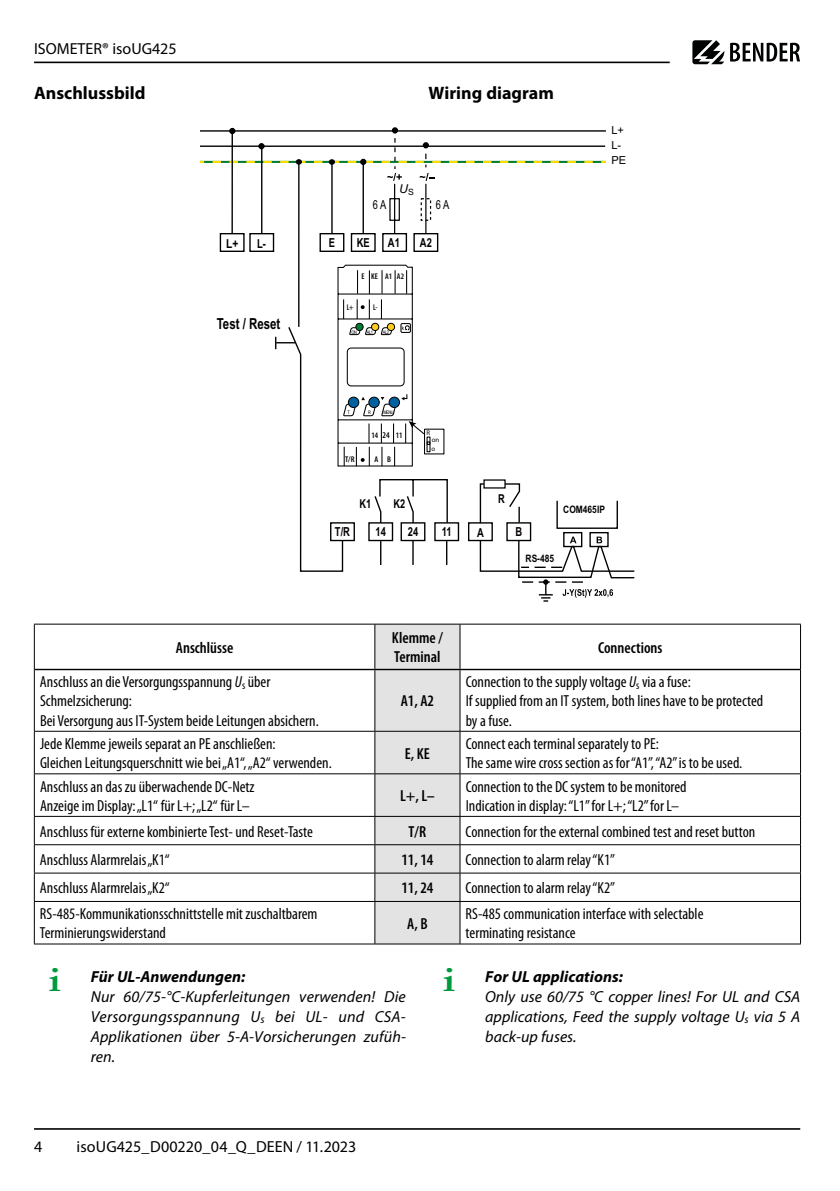
<style>
.page{position:relative;width:840px;height:1191px;background:#fff}
.page>*{position:absolute;margin:0;border:0;box-sizing:border-box;transform-origin:0 0}
.t1{font:700 36px "Garamond";color:#009a3e;scale:1.2 1}
.t2{font:700 18px "Myriad Pro";color:#000}
.t3{font:condensed 16px/19.2px "Myriad Pro";color:#000}
.t4{font:italic 16px/20px "Myriad Pro";color:#000;text-align:justify}
.t5{font:600 condensed 16px/19.2px "Myriad Pro";color:#000}
.t6{font:16px "Myriad Pro";color:#000}
.t7{font:italic 700 16px "Myriad Pro";color:#000}
.t8{font:700 15.2px "Arial Narrow";color:#000;scale:.92 1}
.t9{font:700 12.4px "Arial Narrow";color:#000;scale:.92 1}
.t10{font:700 12.4px "Arial Narrow";color:#060200;scale:.92 1}
.t11{font:12.4px "Arial Narrow";color:#000;scale:.91 1}
.t12{font:700 12.4px "Arial Narrow";color:#000}
.t13{font:700 12.4px "Arial Narrow";color:#000;scale:.91 1}
.t14{font:700 12.2px "Arial Narrow";color:#000;scale:.92 1}
.t15{font:italic 12.2px "Arial";color:#000}
.t16{font:11px/15.2px "Arial";color:#000}
.t17{font:700 10.2px "Arial Narrow";color:#000}
.t18{font:600 condensed 8.2px "Myriad Pro";color:#000}
.t19{font:600 condensed 8.2px "Myriad Pro";color:#000;scale:1.04 1}
.t20{font:600 condensed 8.2px "Myriad Pro";color:#000;scale:.87 1}
.t21{font:600 condensed 8.2px "Myriad Pro";color:#000;scale:.9 1}
.t22{font:6.8px/9px "Myriad Pro";color:#000}
.t23{font:5.8px "Arial Narrow";color:#000}
.t24{font:4.8px "Arial Narrow";letter-spacing:-.095em;color:#000}
.s1{font-size:8.8px}
.s2{font-style:italic}
</style>
<div class="page">
<hr style="left:34px;top:1128px;width:765px;height:1px;background:#000">
<hr style="left:35px;top:62px;width:633px;height:1px;background:#000">
<svg style="left:692px;top:40px;width:107px;height:24px"></svg>
<hr style="left:200px;top:145px;width:405px;height:2px;background:#000">
<hr style="left:200px;top:130px;width:405px;height:2px;background:#000">
<hr style="left:200px;top:161px;width:405px;height:2px;background:#007d32">
<div style="left:319px;top:233px;width:25px;height:19px;background:#fff;border:1px solid #000"></div>
<div style="left:350px;top:233px;width:25px;height:19px;background:#fff;border:1px solid #000"></div>
<div style="left:382px;top:233px;width:25px;height:19px;background:#fff;border:1px solid #000"></div>
<div style="left:413px;top:233px;width:25px;height:19px;background:#fff;border:1px solid #000"></div>
<hr style="left:298px;top:162px;width:1px;height:165px;background:#000">
<div style="left:219px;top:233px;width:25px;height:19px;background:#fff;border:1px solid #000"></div>
<div style="left:249px;top:233px;width:25px;height:19px;background:#fff;border:1px solid #000"></div>
<svg style="left:200px;top:128px;width:392px;height:106px"></svg>
<div style="left:391px;top:127px;width:7px;height:6px;border:1px solid #000;border-radius:50%"></div>
<div style="left:434px;top:522px;width:25px;height:19px;background:#fff;border:1px solid #000"></div>
<div style="left:467px;top:522px;width:25px;height:19px;background:#fff;border:1px solid #000"></div>
<svg style="left:483px;top:479px;width:22px;height:9px"></svg>
<svg style="left:479px;top:482px;width:155px;height:119px"></svg>
<svg style="left:275px;top:264px;width:173px;height:308px"></svg>
<svg style="left:34px;top:624px;width:766px;height:320px"></svg>
<hr style="left:374px;top:901px;width:1px;height:42px;background:#000">
<hr style="left:459px;top:901px;width:1px;height:42px;background:#000">
<hr style="left:374px;top:943px;width:85px;height:1px;background:#000">
<hr style="left:374px;top:624px;width:85px;height:1px;background:#000">
<hr style="left:374px;top:624px;width:1px;height:45px;background:#000">
<hr style="left:459px;top:624px;width:1px;height:45px;background:#000">
<hr style="left:374px;top:669px;width:85px;height:1px;background:#000">
<p class="t6" style="left:34px;top:40px;width:144px">ISOMETER® isoUG425</p>
<p class="t2" style="left:34px;top:82px;width:113px">Anschlussbild</p>
<p class="t12" style="left:226px;top:234px;width:14px">L+</p>
<p class="t9" style="left:257px;top:234px;width:11px">L-</p>
<p class="t8" style="left:217px;top:312px;width:71px">Test / Reset</p>
<p class="t2" style="left:428px;top:82px;width:127px">Wiring diagram</p>
<p class="t13" style="left:328px;top:233px;width:8px">E</p>
<p class="t15" style="left:399px;top:181px;width:16px">U<sub>S</sub></p>
<p class="t11" style="left:372px;top:196px;width:16px">6 A</p>
<p class="t11" style="left:435px;top:196px;width:16px">6A</p>
<p class="t9" style="left:356px;top:233px;width:16px">KE</p>
<p class="t9" style="left:387px;top:233px;width:15px">A1</p>
<p class="t9" style="left:419px;top:233px;width:15px">A2</p>
<p class="t18" style="left:361px;top:272px;width:18px">E KE</p>
<p class="t18" style="left:397px;top:272px;width:5px">A</p>
<p class="t18" style="left:385px;top:272px;width:20px">A1 2</p>
<p class="t20" style="left:346px;top:302px;width:9px">L+</p>
<p class="t21" style="left:373px;top:302px;width:6px">L-</p>
<p class="t24" style="left:351px;top:328px;width:7px">ON</p>
<p class="t24" style="left:367px;top:328px;width:8px">AL1</p>
<p class="t24" style="left:382px;top:328px;width:8px">AL2</p>
<p class="t23" style="left:401px;top:324px;width:4px">k</p>
<p class="t16" style="left:611px;top:122px;width:16px">L+<br>L-<br>PE</p>
<p class="t24" style="left:347px;top:408px;width:4px">T</p>
<p class="t24" style="left:368px;top:408px;width:4px">R</p>
<p class="t24" style="left:383px;top:408px;width:12px">MENU</p>
<p class="t18" style="left:371px;top:431px;width:32px">14 <span class="s1">24</span> 11</p>
<p class="t19" style="left:345px;top:455px;width:11px">T/R</p>
<p class="t19" style="left:374px;top:455px;width:17px">A B</p>
<p class="t14" style="left:359px;top:495px;width:14px">K1</p>
<p class="t14" style="left:393px;top:495px;width:14px">K2</p>
<p class="t22" style="left:426px;top:428px;width:5px">R</p>
<p class="t22" style="left:431px;top:434px;width:9px">on o</p>
<p class="t10" style="left:335px;top:522px;width:18px">T/R</p>
<p class="t9" style="left:375px;top:522px;width:13px">14</p>
<p class="t9" style="left:407px;top:522px;width:13px">24</p>
<p class="t9" style="left:441px;top:522px;width:12px">11</p>
<p class="t14" style="left:498px;top:489px;width:9px">R</p>
<p class="t10" style="left:477px;top:523px;width:9px">A</p>
<p class="t10" style="left:515px;top:522px;width:9px">B</p>
<p class="t17" style="left:525px;top:551px;width:30px">RS-485</p>
<p class="t17" style="left:563px;top:502px;width:43px">COM465IP</p>
<p class="t5" style="left:176px;top:638px;width:59px">Anschlüsse</p>
<p class="t5" style="left:392px;top:628px;width:52px">Klemme /<br>Terminal</p>
<p class="t5" style="left:597px;top:638px;width:66px">Connections</p>
<p class="t3" style="left:40px;top:672px;width:280px">Anschluss an die Versorgungsspannung <span class="s2">U</span><sub>s</sub> über<br>Schmelzsicherung:<br>Bei Versorgung aus IT-System beide Leitungen absichern.</p>
<p class="t3" style="left:465px;top:672px;width:299px">Connection to the supply voltage <span class="s2">U</span><sub>s</sub> via a fuse:<br>If supplied from an IT system, both lines have to be protected by a fuse.</p>
<p class="t5" style="left:400px;top:692px;width:35px">A1, A2</p>
<p class="t3" style="left:40px;top:734px;width:293px">Jede Klemme jeweils separat an PE anschließen:<br>Gleichen Leitungsquerschnitt wie bei „A1“, „A2“ verwenden.</p>
<p class="t5" style="left:404px;top:744px;width:26px">E, KE</p>
<p class="t3" style="left:465px;top:734px;width:278px">Connect each terminal separately to PE:<br>The same wire cross section as for “A1”, “A2” is to be used.</p>
<p class="t3" style="left:40px;top:777px;width:216px">Anschluss an das zu überwachende DC-Netz<br>Anzeige im Display: „L1“ für L+; „L2“ für L–</p>
<p class="t5" style="left:400px;top:786px;width:36px">L+, L–</p>
<p class="t3" style="left:465px;top:777px;width:222px">Connection to the DC system to be monitored<br>Indication in display: “L1” for L+; “L2” for L–</p>
<p class="t3" style="left:40px;top:822px;width:274px">Anschluss für externe kombinierte Test- und Reset-Taste</p>
<p class="t5" style="left:408px;top:822px;width:19px">T/R</p>
<p class="t3" style="left:465px;top:822px;width:291px">Connection for the external combined test and reset button</p>
<p class="t3" style="left:40px;top:850px;width:131px">Anschluss Alarmrelais „K1“</p>
<p class="t5" style="left:401px;top:850px;width:34px">11, 14</p>
<p class="t3" style="left:465px;top:850px;width:151px">Connection to alarm relay “K1”</p>
<p class="t3" style="left:40px;top:878px;width:131px">Anschluss Alarmrelais „K2“</p>
<p class="t5" style="left:401px;top:878px;width:34px">11, 24</p>
<p class="t3" style="left:465px;top:878px;width:151px">Connection to alarm relay “K2”</p>
<p class="t3" style="left:40px;top:904px;width:279px">RS-485-Kommunikationsschnittstelle mit zuschaltbarem<br>Terminierungswiderstand</p>
<p class="t5" style="left:407px;top:914px;width:22px">A, B</p>
<p class="t3" style="left:465px;top:904px;width:239px">RS-485 communication interface with selectable terminating resistance</p>
<h1 class="t1" style="left:49px;top:955px;width:12px">i</h1>
<p class="t7" style="left:91px;top:967px;width:156px">Für UL-Anwendungen:</p>
<p class="t4" style="left:91px;top:986px;width:316px">Nur 60/75-°C-Kupferleitungen verwenden! Die Versorgungsspannung U<sub>s</sub> bei UL- und CSA-Applikationen über 5-A-Vorsicherungen zufüh&shy;ren.</p>
<h1 class="t1" style="left:443px;top:955px;width:12px">i</h1>
<p class="t7" style="left:485px;top:967px;width:139px">For UL applications:</p>
<p class="t4" style="left:485px;top:986px;width:316px">Only use 60/75 °C copper lines! For UL and CSA applications, Feed the supply voltage U<sub>s</sub> via 5 A back-up fuses.</p>
<p class="t6" style="left:34px;top:1137px;width:10px">4</p>
<p class="t6" style="left:77px;top:1137px;width:281px">isoUG425_D00220_04_Q_DEEN / 11.2023</p>
</div>
